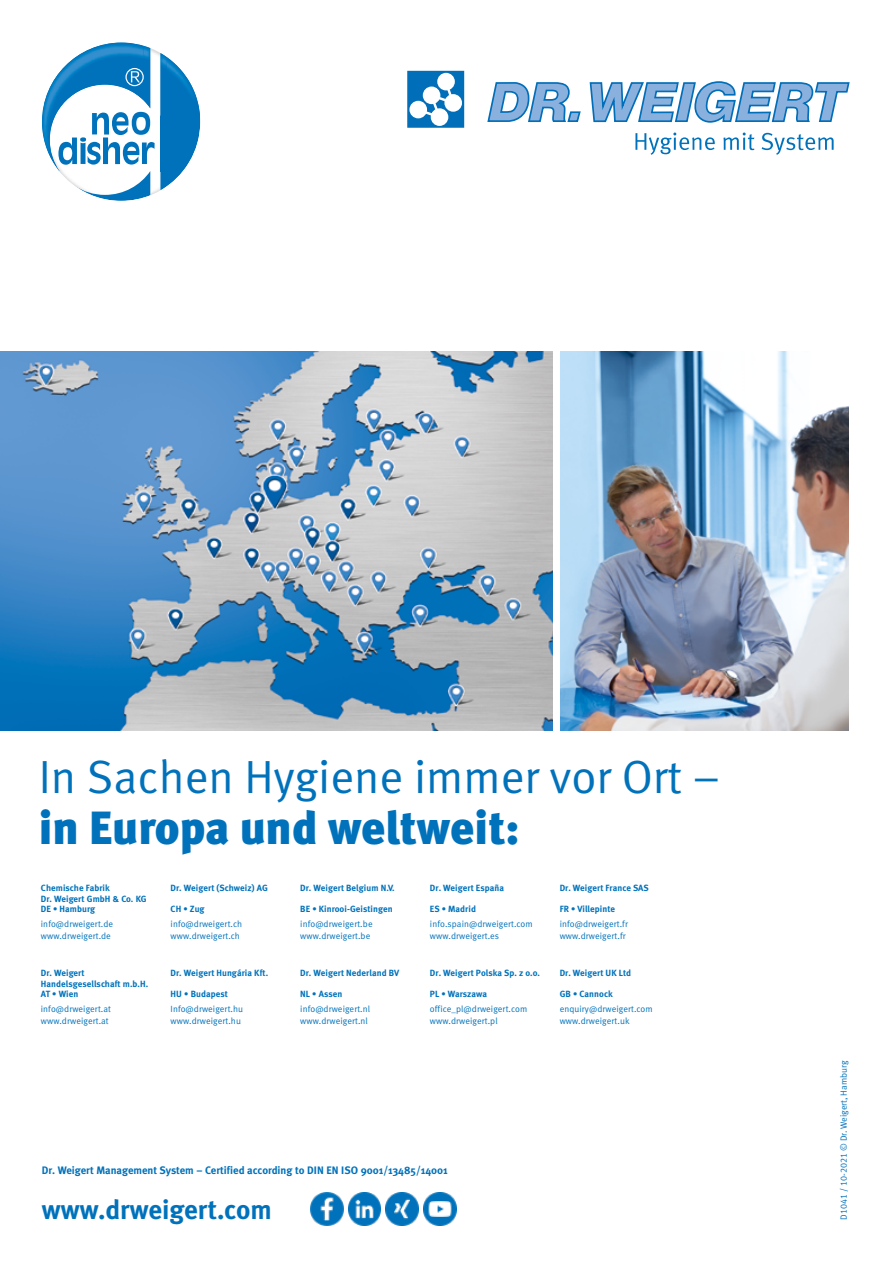
<style>
.page{position:relative;width:893px;height:1263px;background:#fff}
.page>*{position:absolute;margin:0;border:0;box-sizing:border-box;transform-origin:0 0}
.t1{font:46.5px "Meta Normal LF";color:#0072bb}
.t2{font:900 46.5px "Meta";color:#0072bb}
.t3{font:700 27px "Meta";color:#0072bb}
.t4{font:700 10.8px "Meta";color:#0072bb}
.t5{font:9px/12px "Meta Normal CELF";letter-spacing:.01em;color:#0072bb}
.t6{font:700 9px/10.5px "Meta";letter-spacing:.01em;color:#0072bb}
</style>
<div class="page">
<img style="left:310px;top:1192px;width:33px;height:33px">
<img style="left:348px;top:1192px;width:33px;height:33px">
<img style="left:386px;top:1192px;width:32px;height:33px">
<img style="left:423px;top:1192px;width:33px;height:33px">
<img style="left:0;top:352px;width:553px;height:378px">
<img style="left:560px;top:352px;width:288px;height:378px">
<svg style="left:487px;top:82px;width:94px;height:41px"></svg>
<svg style="left:589px;top:81px;width:261px;height:42px"></svg>
<div style="left:407px;top:71px;width:57px;height:57px;background:#006eb8;border:2px solid #006eb8"></div>
<div style="left:437px;top:73px;width:18px;height:17px;background:#fff;border-radius:50%"></div>
<div style="left:431px;top:108px;width:17px;height:18px;background:#fff;border-radius:50%"></div>
<svg style="left:444px;top:94px;width:18px;height:18px"></svg>
<svg style="left:409px;top:101px;width:18px;height:17px"></svg>
<svg style="left:415px;top:78px;width:42px;height:43px"></svg>
<svg style="left:635px;top:133px;width:199px;height:22px"></svg>
<svg style="left:42px;top:43px;width:159px;height:158px"></svg>
<h1 class="t1" style="left:39px;top:749px;width:683px">In Sachen Hygiene immer vor Ort –</h1>
<h1 class="t2" style="left:39px;top:800px;width:482px">in Europa und weltweit:</h1>
<p class="t6" style="left:41px;top:883px;width:107px">Chemische Fabrik<br>Dr. Weigert GmbH &amp; Co. KG<br>DE • Hamburg</p>
<p class="t5" style="left:41px;top:918px;width:74px">info@drweigert.de www.drweigert.de</p>
<p class="t6" style="left:430px;top:882px;width:76px">Dr. Weigert España</p>
<p class="t6" style="left:430px;top:903px;width:48px">ES • Madrid</p>
<p class="t5" style="left:430px;top:918px;width:104px">info.spain@drweigert.com www.drweigert.es</p>
<p class="t6" style="left:430px;top:968px;width:112px">Dr. Weigert Polska Sp. z o.o.</p>
<p class="t6" style="left:430px;top:989px;width:58px">PL • Warszawa</p>
<p class="t5" style="left:430px;top:1003px;width:99px">office_pl@drweigert.com www.drweigert.pl</p>
<p class="t6" style="left:171px;top:883px;width:99px">Dr. Weigert (Schweiz) AG</p>
<p class="t6" style="left:171px;top:904px;width:36px">CH • Zug</p>
<p class="t5" style="left:171px;top:918px;width:73px">info@drweigert.ch www.drweigert.ch</p>
<p class="t6" style="left:300px;top:883px;width:96px">Dr. Weigert Belgium N.V.</p>
<p class="t6" style="left:300px;top:904px;width:94px">BE • Kinrooi-Geistingen</p>
<p class="t5" style="left:300px;top:918px;width:74px">info@drweigert.be www.drweigert.be</p>
<p class="t6" style="left:560px;top:883px;width:91px">Dr. Weigert France SAS</p>
<p class="t6" style="left:560px;top:904px;width:57px">FR • Villepinte</p>
<p class="t5" style="left:560px;top:918px;width:70px">info@drweigert.fr www.drweigert.fr</p>
<p class="t6" style="left:171px;top:968px;width:99px">Dr. Weigert Hungária Kft.</p>
<p class="t6" style="left:171px;top:989px;width:59px">HU • Budapest</p>
<p class="t5" style="left:171px;top:1003px;width:74px">Info@drweigert.hu www.drweigert.hu</p>
<p class="t6" style="left:560px;top:968px;width:73px">Dr. Weigert UK Ltd</p>
<p class="t6" style="left:560px;top:989px;width:55px">GB • Cannock</p>
<p class="t5" style="left:560px;top:1003px;width:95px">enquiry@drweigert.com www.drweigert.uk</p>
<p class="t6" style="left:300px;top:968px;width:100px">Dr. Weigert Nederland BV</p>
<p class="t6" style="left:300px;top:989px;width:44px">NL • Assen</p>
<p class="t5" style="left:300px;top:1003px;width:71px">info@drweigert.nl www.drweigert.nl</p>
<p class="t6" style="left:41px;top:968px;width:109px">Dr. Weigert<br>Handelsgesellschaft m.b.H.<br>AT • Wien</p>
<p class="t5" style="left:41px;top:1003px;width:72px">info@drweigert.at www.drweigert.at</p>
<p class="t4" style="left:42px;top:1163px;width:407px">Dr. Weigert Management System – Certified according to DIN EN ISO 9001/13485/14001</p>
<h2 class="t3" style="left:42px;top:1193px;width:231px">www.drweigert.com</h2>
<p class="t5" style="left:838px;top:1219px;width:160px;rotate:-90deg">D1041 / 10-2021 © Dr. Weigert, Hamburg</p>
</div>
